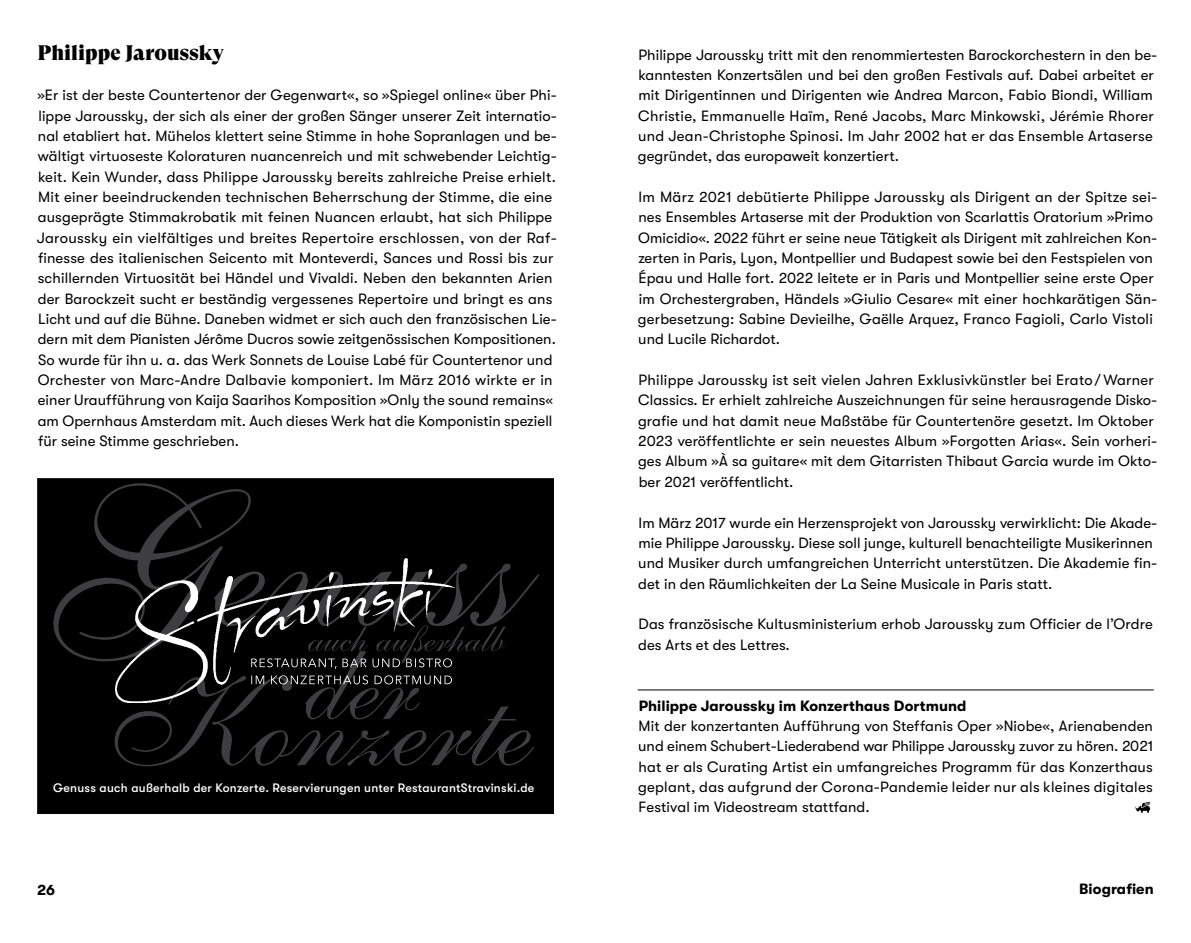
<style>
.page{position:relative;width:1191px;height:943px;background:#fff}
.page>*{position:absolute;margin:0;border:0;box-sizing:border-box;transform-origin:0 0}
.t1{font:21px "GT Super Display Super";color:#000}
.t2{font:14.88px/20.3px "GT Walsheim";letter-spacing:.005em;color:#000}
.t3{font:700 14.88px "GT Walsheim";letter-spacing:.005em;color:#000}
.t4{font:500 12.25px "GT Walsheim";letter-spacing:.02em;color:#fff}
</style>
<div class="page">
<hr style="left:637px;top:689px;width:516px;height:1px;background:#000">
<div style="left:38px;top:478px;width:515px;height:335px;background:#000"></div>
<svg style="left:53px;top:483px;width:486px;height:178px"></svg>
<img style="left:116px;top:558px;width:338px;height:67px">
<svg style="left:115px;top:625px;width:419px;height:141px"></svg>
<svg style="left:1135px;top:801px;width:15px;height:11px"></svg>
<h1 class="t1" style="left:37px;top:41px;width:188px">Philippe Jaroussky</h1>
<p class="t2" style="left:37px;top:85px;width:522px">»Er ist der beste Countertenor der Gegenwart«, so »Spiegel online« über Phi&shy;lippe Jaroussky, der sich als einer der großen Sänger unserer Zeit internatio&shy;nal etabliert hat. Mühelos klettert seine Stimme in hohe Sopranlagen und be&shy;wältigt virtuoseste Koloraturen nuancenreich und mit schwebender Leichtig&shy;keit. Kein Wunder, dass Philippe Jaroussky bereits zahlreiche Preise erhielt.<br>Mit einer beeindruckenden technischen Beherrschung der Stimme, die eine ausgeprägte Stimmakrobatik mit feinen Nuancen erlaubt, hat sich Philippe Jaroussky ein vielfältiges und breites Repertoire erschlossen, von der Raf&shy;finesse des italienischen Seicento mit Monteverdi, Sances und Rossi bis zur schillernden Virtuosität bei Händel und Vivaldi. Neben den bekannten Arien der Barockzeit sucht er beständig vergessenes Repertoire und bringt es ans Licht und auf die Bühne. Daneben widmet er sich auch den französischen Lie&shy;dern mit dem Pianisten Jérôme Ducros sowie zeitgenössischen Kompositionen.<br>So wurde für ihn u. a. das Werk Sonnets de Louise Labé für Countertenor und Orchester von Marc-Andre Dalbavie komponiert. Im März 2016 wirkte er in einer Uraufführung von Kaija Saarihos Komposition »Only the sound remains« am Opernhaus Amsterdam mit. Auch dieses Werk hat die Komponistin speziell für seine Stimme geschrieben.</p>
<p class="t4" style="left:53px;top:780px;width:483px">Genuss auch außerhalb der Konzerte. Reservierungen unter RestaurantStravinski.de</p>
<p class="t2" style="left:638px;top:44px;width:521px">Philippe Jaroussky tritt mit den renommiertesten Barockorchestern in den be&shy;kanntesten Konzertsälen und bei den großen Festivals auf. Dabei arbeitet er mit Dirigentinnen und Dirigenten wie Andrea Marcon, Fabio Biondi, William Christie, Emmanuelle Haïm, René Jacobs, Marc Minkowski, Jérémie Rhorer und Jean-Christophe Spinosi. Im Jahr 2002 hat er das Ensemble Artaserse gegründet, das europaweit konzertiert.</p>
<p class="t2" style="left:638px;top:187px;width:521px">Im März 2021 debütierte Philippe Jaroussky als Dirigent an der Spitze sei&shy;nes Ensembles Artaserse mit der Produktion von Scarlattis Oratorium »Primo Omicidio«. 2022 führt er seine neue Tätigkeit als Dirigent mit zahlreichen Kon&shy;zerten in Paris, Lyon, Montpellier und Budapest sowie bei den Festspielen von Épau und Halle fort. 2022 leitete er in Paris und Montpellier seine erste Oper im Orchestergraben, Händels »Giulio Cesare« mit einer hochkarätigen Sän&shy;gerbesetzung: Sabine Devieilhe, Gaëlle Arquez, Franco Fagioli, Carlo Vistoli und Lucile Richardot.</p>
<p class="t2" style="left:638px;top:370px;width:521px">Philippe Jaroussky ist seit vielen Jahren Exklusivkünstler bei Erato/ Warner Classics. Er erhielt zahlreiche Auszeichnungen für seine herausragende Disko&shy;grafie und hat damit neue Maßstäbe für Countertenöre gesetzt. Im Oktober 2023 veröffentlichte er sein neuestes Album »Forgotten Arias«. Sein vorheri&shy;ges Album »À sa guitare« mit dem Gitarristen Thibaut Garcia wurde im Okto&shy;ber 2021 veröffentlicht.</p>
<p class="t2" style="left:638px;top:512px;width:520px">Im März 2017 wurde ein Herzensprojekt von Jaroussky verwirklicht: Die Akade&shy;mie Philippe Jaroussky. Diese soll junge, kulturell benachteiligte Musikerinnen und Musiker durch umfangreichen Unterricht unterstützen. Die Akademie fin&shy;det in den Räumlichkeiten der La Seine Musicale in Paris statt.</p>
<p class="t2" style="left:638px;top:614px;width:516px">Das französische Kultusministerium erhob Jaroussky zum Officier de l’Ordre des Arts et des Lettres.</p>
<p class="t3" style="left:639px;top:697px;width:329px">Philippe Jaroussky im Konzerthaus Dortmund</p>
<p class="t2" style="left:638px;top:716px;width:517px;text-align:justify">Mit der konzertanten Aufführung von Steffanis Oper »Niobe«, Arienabenden und einem Schubert-Liederabend war Philippe Jaroussky zuvor zu hören. 2021 hat er als Curating Artist ein umfangreiches Programm für das Konzerthaus geplant, das aufgrund der Corona-Pandemie leider nur als kleines digitales Festival im Videostream stattfand.</p>
<p class="t3" style="left:37px;top:881px;width:19px">26</p>
<p class="t3" style="left:1079px;top:880px;width:76px">Biografien</p>
</div>
